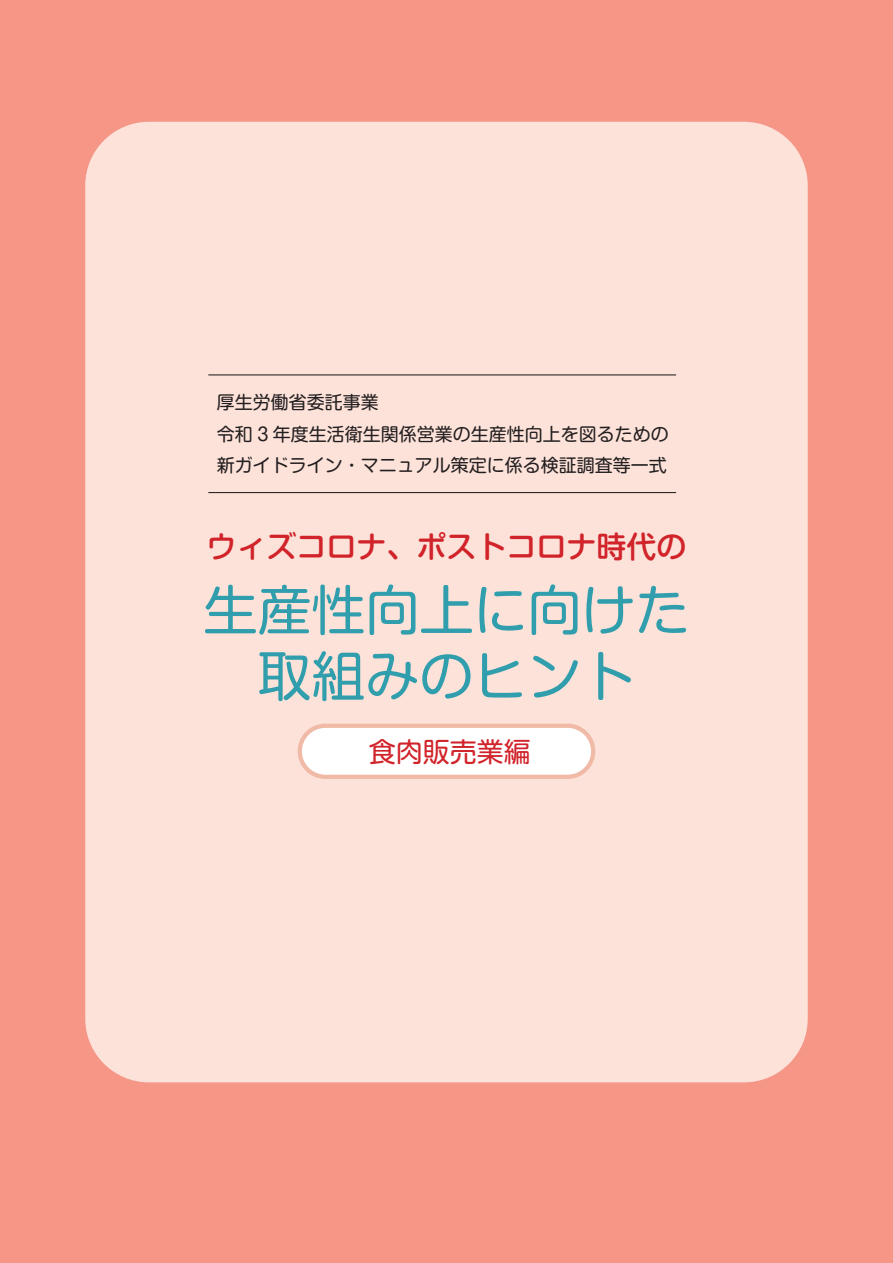
<style>
.page{position:relative;width:893px;height:1263px;background:#f59687}
.page>*{position:absolute;margin:0;border:0;box-sizing:border-box;transform-origin:0 0}
.t1{font:54px "Shin M Go Pro";color:#309eac}
.t2{font:500 30px "Shin M Go Pro";color:#d1232a}
.t3{font:27px "Shin M Go Pro";color:#d1232a}
.t4{font:18px "Shin M Go Pro";color:#231f20}
</style>
<div class="page">
<div style="left:85px;top:122px;width:723px;height:960px;background:#fde2d9;border-radius:64px"></div>
<div style="left:300px;top:726px;width:293px;height:51px;background:#fff;border-radius:26px"></div>
<div style="left:298px;top:724px;width:297px;height:55px;border:4px solid #f0baa6;border-radius:26px"></div>
<hr style="left:208px;top:374px;width:468px;height:1px;background:#231f20">
<hr style="left:208px;top:492px;width:468px;height:1px;background:#231f20">
<p class="t4" style="left:217px;top:388px;width:163px">厚生労働省委託事業</p>
<p class="t4" style="left:217px;top:419px;width:453px">令和 3 年度生活衛生関係営業の生産性向上を図るための</p>
<p class="t4" style="left:217px;top:451px;width:451px">新ガイドライン・マニュアル策定に係る検証調査等一式</p>
<p class="t2" style="left:206px;top:522px;width:482px">ウィズコロナ、ポストコロナ時代の</p>
<p class="t1" style="left:203px;top:566px;width:488px">生産性向上に向けた</p>
<p class="t1" style="left:257px;top:632px;width:380px">取組みのヒント</p>
<p class="t3" style="left:369px;top:729px;width:163px">食肉販売業編</p>
</div>
